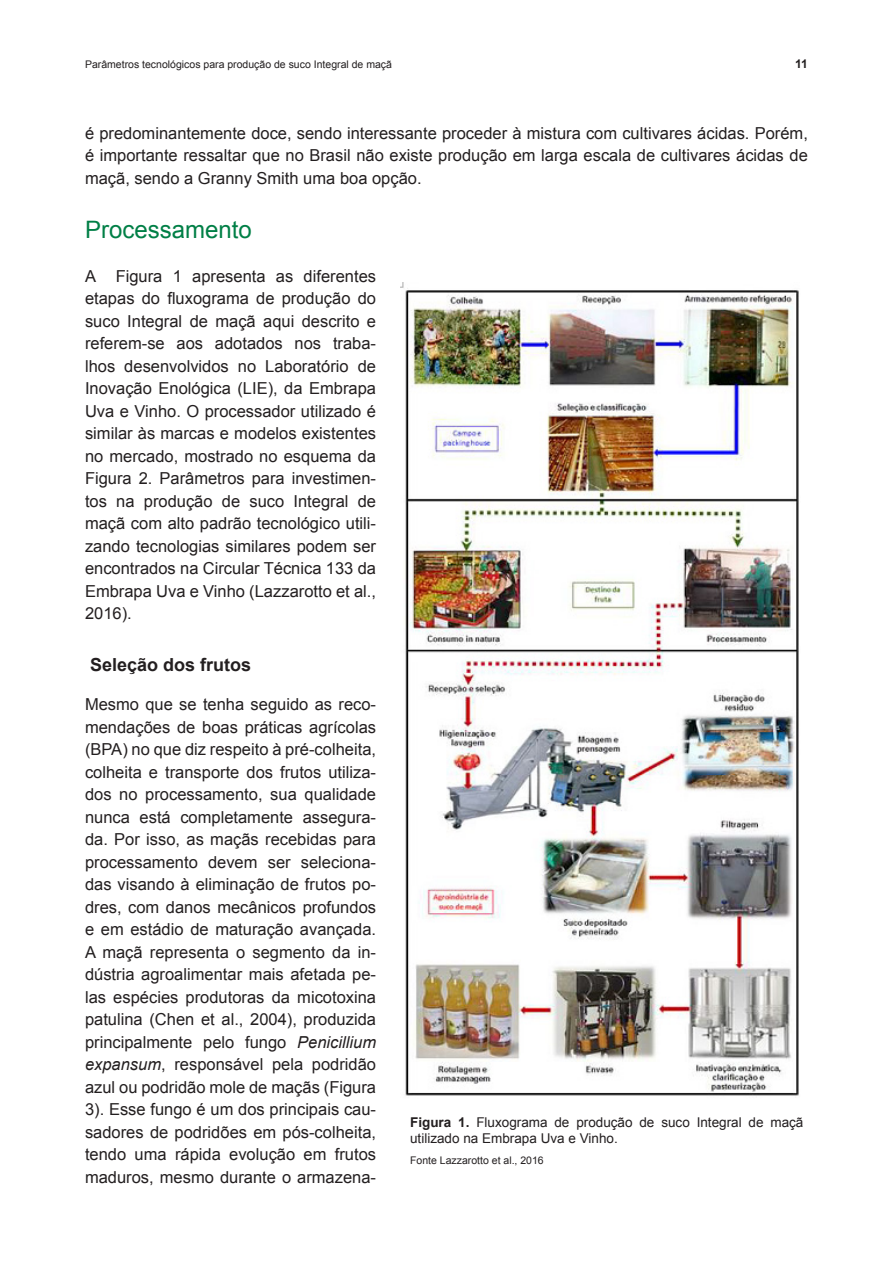
<style>
.page{position:relative;width:893px;height:1263px;background:#fff}
.page>*{position:absolute;margin:0;border:0;box-sizing:border-box;transform-origin:0 0}
.TITULO_1{font:24px "Arial";color:#007f46}
.TITULO_2{font:700 18px "Arial";color:#231f20}
.MIOLO{font:16.5px/22.5px "Arial";color:#231f20;text-align:justify}
.FIGURA_LEGENDA{font:13.5px/16.2px "Arial";color:#231f20}
.t1{font:700 12px "Arial";color:#231f20}
.FIGURA_FONTE{font:10.5px "Arial";color:#231f20}
.s1{font-style:italic}
.s2{font-weight:700}
</style>
<div class="page">
<img style="left:401px;top:282px;width:398px;height:814px">
<p class="FIGURA_FONTE" style="left:85px;top:58px;width:308px">Parâmetros tecnológicos para produção de suco Integral de maçã</p>
<p class="t1" style="left:795px;top:56px;width:14px">11</p>
<p class="MIOLO" style="left:85px;top:122px;width:724px">é predominantemente doce, sendo interessante proceder à mistura com cultivares ácidas. Porém, é importante ressaltar que no Brasil não existe produção em larga escala de cultivares ácidas de maçã, sendo a Granny Smith uma boa opção.</p>
<p class="TITULO_1" style="left:85px;top:214px;width:168px">Processamento</p>
<p class="MIOLO" style="left:85px;top:265px;width:293px">A Figura 1 apresenta as diferentes etapas do fluxograma de produção do suco Integral de maçã aqui descrito e referem-se aos adotados nos traba&shy;lhos desenvolvidos no Laboratório de Inovação Enológica (LIE), da Embrapa Uva e Vinho. O processador utilizado é similar às marcas e modelos existentes no mercado, mostrado no esquema da Figura 2. Parâmetros para investimen&shy;tos na produção de suco Integral de maçã com alto padrão tecnológico utili&shy;zando tecnologias similares podem ser encontrados na Circular Técnica 133 da Embrapa Uva e Vinho (Lazzarotto et al., 2016).</p>
<p class="TITULO_2" style="left:90px;top:652px;width:163px">Seleção dos frutos</p>
<p class="MIOLO" style="left:85px;top:693px;width:293px">Mesmo que se tenha seguido as reco&shy;mendações de boas práticas agrícolas (BPA) no que diz respeito à pré-colheita, colheita e transporte dos frutos utiliza&shy;dos no processamento, sua qualidade nunca está completamente assegura&shy;da. Por isso, as maçãs recebidas para processamento devem ser seleciona&shy;das visando à eliminação de frutos po&shy;dres, com danos mecânicos profundos e em estádio de maturação avançada.<br>A maçã representa o segmento da in&shy;dústria agroalimentar mais afetada pe&shy;las espécies produtoras da micotoxina patulina (Chen et al., 2004), produzida principalmente pelo fungo <span class="s1">Penicillium expansum</span>, responsável pela podridão azul ou podridão mole de maçãs (Figura 3). Esse fungo é um dos principais cau&shy;sadores de podridões em pós-colheita, tendo uma rápida evolução em frutos maduros, mesmo durante o armazena-</p>
<p class="FIGURA_LEGENDA" style="left:410px;top:1114px;width:395px"><span class="s2">Figura 1.</span> Fluxograma de produção de suco Integral de maçã utilizado na Embrapa Uva e Vinho.</p>
<p class="FIGURA_FONTE" style="left:410px;top:1154px;width:135px">Fonte Lazzarotto et al., 2016</p>
</div>
